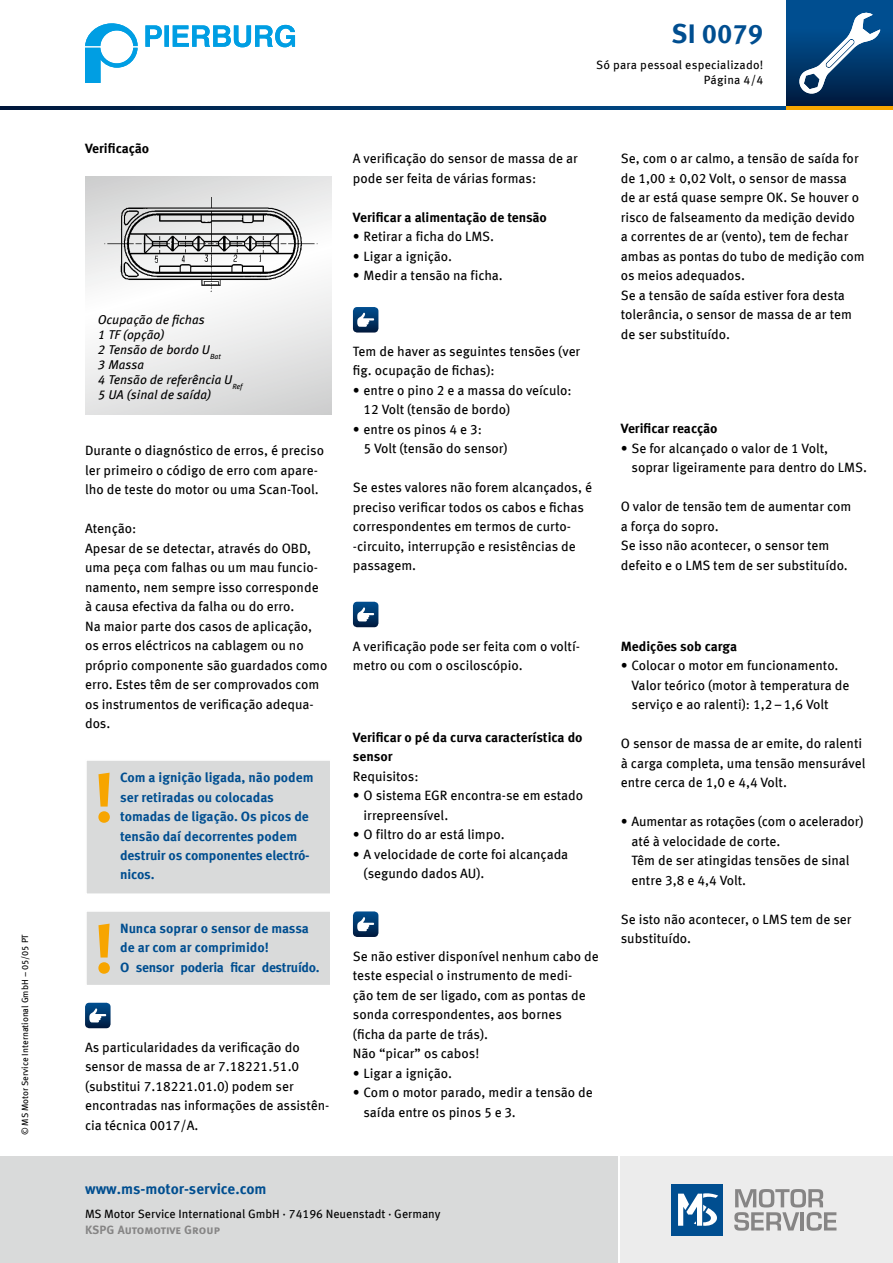
<style>
.page{position:relative;width:893px;height:1263px;background:#fff}
.page>*{position:absolute;margin:0;border:0;box-sizing:border-box;transform-origin:0 0}
.t1{font:700 69.3px "Meta OFC";color:#f7a500}
.t2{font:700 27px "Meta OFC";color:#004e90}
.t3{font:700 15px "Meta OFC";color:#004e90}
.t4{font:13.5px/19.5px "Meta OFC";color:#000}
.t5{font:700 13.5px/19.5px "Meta OFC";letter-spacing:-.005em;color:#004e90}
.t6{font:700 13.5px/19.5px "Meta OFC";color:#000}
.t7{font:italic 12.75px/15px "Meta OFC";color:#000}
.t8{font:12px/15px "Meta OFC";color:#000;text-align:right}
.t9{font:12px "Meta Bold LF Caps";color:#868585}
.t10{font:9px "Meta OFC";color:#000}
</style>
<div class="page">
<div style="left:621px;top:1157px;width:272px;height:106px;background:#ececec"></div>
<div style="left:0;top:1157px;width:617px;height:106px;background:#d9dada"></div>
<div style="left:672px;top:1184px;width:51px;height:51px;background:#004e90"></div>
<svg style="left:678px;top:1193px;width:40px;height:33px"></svg>
<svg style="left:734px;top:1189px;width:102px;height:42px"></svg>
<svg style="left:787px;top:0;width:106px;height:106px;background:#00386e"></svg>
<svg style="left:0;top:106px;width:787px;height:4px;background:#003466"></svg>
<hr style="left:787px;top:106px;width:106px;height:4px;background:#f7a500">
<svg style="left:798px;top:12px;width:82px;height:83px"></svg>
<svg style="left:85px;top:23px;width:53px;height:60px"></svg>
<svg style="left:145px;top:25px;width:150px;height:22px"></svg>
<svg style="left:85px;top:176px;width:247px;height:239px"></svg>
<img style="left:104px;top:197px;width:215px;height:95px">
<div style="left:85px;top:759px;width:247px;height:136px;background:#d9dada;border:2px solid #fff"></div>
<div style="left:85px;top:910px;width:247px;height:76px;background:#d9dada;border:2px solid #fff"></div>
<svg style="left:85px;top:1003px;width:26px;height:25px"></svg>
<svg style="left:353px;top:307px;width:25px;height:26px"></svg>
<svg style="left:353px;top:602px;width:25px;height:25px"></svg>
<svg style="left:353px;top:911px;width:25px;height:26px"></svg>
<p class="t10" style="left:19px;top:1135px;width:203px;rotate:-90deg">© MS Motor Service International GmbH – 05/05 PT</p>
<h2 class="t2" style="left:672px;top:16px;width:93px">SI 0079</h2>
<p class="t6" style="left:85px;top:139px;width:66px">Verificação</p>
<p class="t7" style="left:98px;top:312px;width:146px">Ocupação de fichas<br>1 TF (opção)<br>2 Tensão de bordo U<sub>Bat<br></sub>3 Massa<br>4 Tensão de referência U<sub>Ref<br></sub>5 UA (sinal de saída)</p>
<p class="t4" style="left:85px;top:441px;width:240px">Durante o diagnóstico de erros, é preciso ler primeiro o código de erro com apare&shy;lho de teste do motor ou uma Scan-Tool.</p>
<p class="t4" style="left:85px;top:519px;width:244px">Atenção:<br>Apesar de se detectar, através do OBD, uma peça com falhas ou um mau funcio&shy;namento, nem sempre isso corresponde à causa efectiva da falha ou do erro.<br>Na maior parte dos casos de aplicação, os erros eléctricos na cablagem ou no próprio componente são guardados como erro. Estes têm de ser comprovados com os instrumentos de verificação adequa&shy;dos.</p>
<h1 class="t1" style="left:94px;top:754px;width:23px">!</h1>
<p class="t5" style="left:120px;top:768px;width:195px">Com a ignição ligada, não podem ser retiradas ou colocadas tomadas de ligação. Os picos de tensão daí decorrentes podem destruir os componentes electró&shy;nicos.</p>
<h1 class="t1" style="left:94px;top:905px;width:23px">!</h1>
<p class="t5" style="left:120px;top:919px;width:190px">Nunca soprar o sensor de massa de ar com ar comprimido!</p>
<p class="t5" style="left:120px;top:958px;width:201px">O sensor poderia ficar destruído.</p>
<p class="t4" style="left:85px;top:1037px;width:246px">As particularidades da verificação do sensor de massa de ar 7.18221.51.0 (substitui 7.18221.01.0) podem ser encontradas nas informações de assistên&shy;cia técnica 0017/A.</p>
<p class="t8" style="left:596px;top:57px;width:169px">Só para pessoal especializado!<br>Página 4/4</p>
<p class="t4" style="left:353px;top:149px;width:226px">A verificação do sensor de massa de ar pode ser feita de várias formas:</p>
<p class="t6" style="left:353px;top:207px;width:195px">Verificar a alimentação de tensão</p>
<p class="t4" style="left:353px;top:227px;width:143px">• Retirar a ficha do LMS.</p>
<p class="t4" style="left:353px;top:246px;width:101px">• Ligar a ignição.</p>
<p class="t4" style="left:353px;top:266px;width:151px">• Medir a tensão na ficha.</p>
<p class="t4" style="left:621px;top:149px;width:245px">Se, com o ar calmo, a tensão de saída for de 1,00 ± 0,02 Volt, o sensor de massa de ar está quase sempre OK. Se houver o risco de falseamento da medição devido a correntes de ar (vento), tem de fechar ambas as pontas do tubo de medição com os meios adequados.<br>Se a tensão de saída estiver fora desta tolerância, o sensor de massa de ar tem de ser substituído.</p>
<p class="t4" style="left:353px;top:341px;width:229px">Tem de haver as seguintes tensões (ver fig. ocupação de fichas):</p>
<p class="t4" style="left:364px;top:380px;width:210px;text-indent:-11px">• entre o pino 2 e a massa do veículo:<br>12 Volt (tensão de bordo)</p>
<p class="t4" style="left:364px;top:419px;width:146px;text-indent:-11px">• entre os pinos 4 e 3:<br>5 Volt (tensão do sensor)</p>
<p class="t4" style="left:353px;top:478px;width:241px">Se estes valores não forem alcançados, é preciso verificar todos os cabos e fichas correspondentes em termos de curto--circuito, interrupção e resistências de passagem.</p>
<p class="t6" style="left:621px;top:419px;width:98px">Verificar reacção</p>
<p class="t4" style="left:631px;top:438px;width:237px;text-indent:-11px">• Se for alcançado o valor de 1 Volt, soprar ligeiramente para dentro do LMS.</p>
<p class="t4" style="left:621px;top:497px;width:232px">O valor de tensão tem de aumentar com a força do sopro.<br>Se isso não acontecer, o sensor tem defeito e o LMS tem de ser substituído.</p>
<p class="t4" style="left:353px;top:636px;width:228px">A verificação pode ser feita com o voltí&shy;metro ou com o osciloscópio.</p>
<p class="t6" style="left:353px;top:727px;width:231px">Verificar o pé da curva característica do sensor</p>
<p class="t4" style="left:353px;top:766px;width:67px">Requisitos:</p>
<p class="t4" style="left:364px;top:786px;width:221px;text-indent:-11px">• O sistema EGR encontra-se em estado irrepreensível.</p>
<p class="t4" style="left:353px;top:825px;width:153px">• O filtro do ar está limpo.</p>
<p class="t4" style="left:364px;top:844px;width:206px;text-indent:-11px">• A velocidade de corte foi alcançada (segundo dados AU).</p>
<p class="t4" style="left:353px;top:946px;width:247px">Se não estiver disponível nenhum cabo de teste especial o instrumento de medi-<br>ção tem de ser ligado, com as pontas de sonda correspondentes, aos bornes<br>(ficha da parte de trás).<br>Não “picar” os cabos!</p>
<p class="t4" style="left:353px;top:1063px;width:101px">• Ligar a ignição.</p>
<p class="t4" style="left:364px;top:1083px;width:231px;text-indent:-11px">• Com o motor parado, medir a tensão de saída entre os pinos 5 e 3.</p>
<p class="t6" style="left:621px;top:636px;width:118px">Medições sob carga</p>
<p class="t4" style="left:631px;top:656px;width:220px;text-indent:-11px">• Colocar o motor em funcionamento.<br>Valor teórico (motor à temperatura de serviço e ao ralenti): 1,2–1,6 Volt</p>
<p class="t4" style="left:621px;top:734px;width:246px">O sensor de massa de ar emite, do ralenti à carga completa, uma tensão mensurável entre cerca de 1,0 e 4,4 Volt.</p>
<p class="t4" style="left:631px;top:812px;width:234px;text-indent:-11px">• Aumentar as rotações (com o acelerador) até à velocidade de corte.<br>Têm de ser atingidas tensões de sinal entre 3,8 e 4,4 Volt.</p>
<p class="t4" style="left:621px;top:909px;width:232px">Se isto não acontecer, o LMS tem de ser substituído.</p>
<p class="t3" style="left:85px;top:1179px;width:183px">www.ms-motor-service.com</p>
<p class="t8" style="left:85px;top:1206px;width:357px">MS Motor Service International GmbH · 74196 Neuenstadt · Germany</p>
<p class="t9" style="left:85px;top:1223px;width:137px">KSPG Automotive Group</p>
</div>
